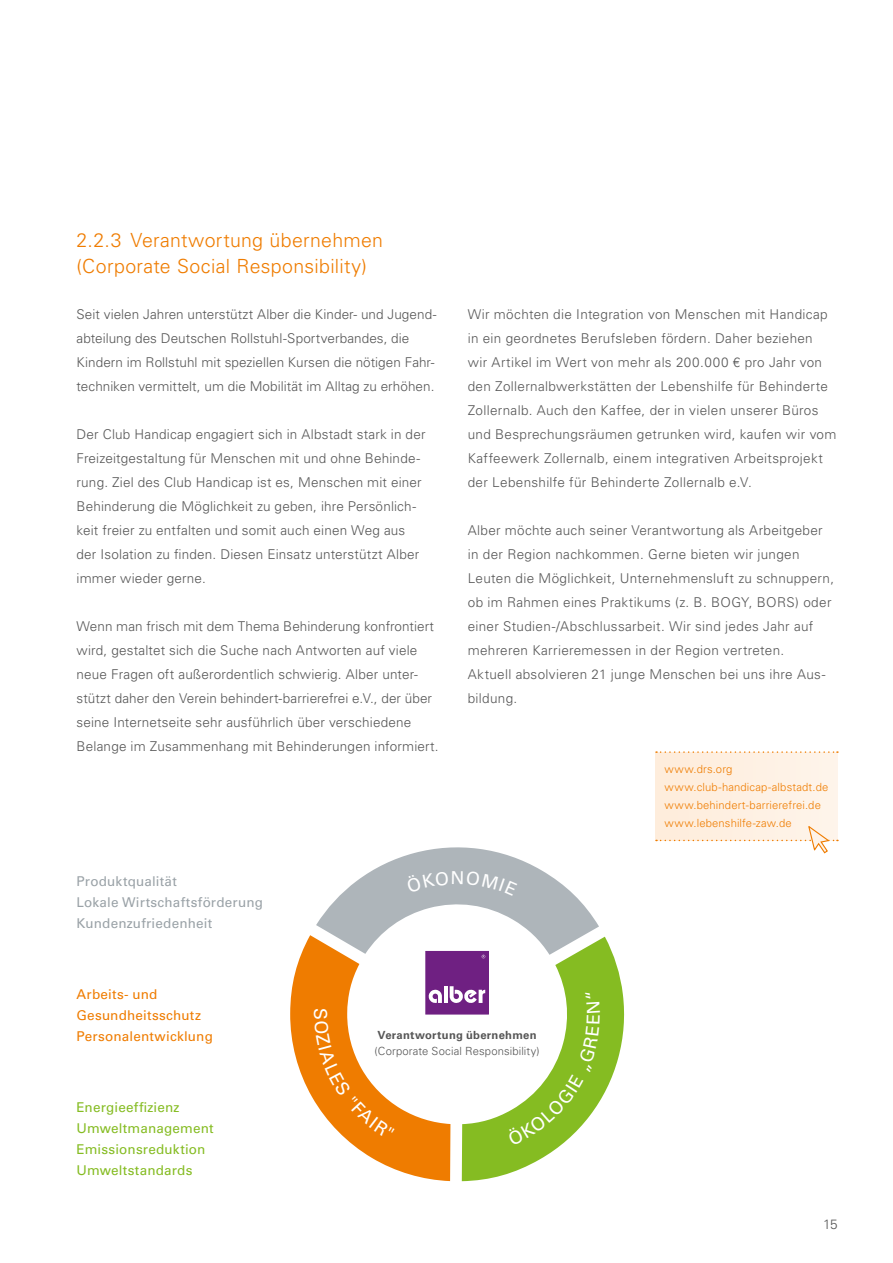
<style>
.page{position:relative;width:893px;height:1263px;background:#fff}
.page>*{position:absolute;margin:0;border:0;box-sizing:border-box;transform-origin:0 0}
.t1{font:300 19.5px/25.5px "Univers LT Std";letter-spacing:.015em;color:#ef7c00}
.t2{font:300 13.5px/24px "Univers LT Std";letter-spacing:.015em;color:#565656}
.t3{font:13.5px/21px "Univers LT Std";letter-spacing:.01em;color:#85bc22}
.t4{font:13.5px/21px "Univers LT Std";letter-spacing:.015em;color:#9aa2a7}
.t5{font:13.5px/21px "Univers LT Std";letter-spacing:.015em;color:#ef7c00}
.t6{font:300 11.25px/18px "Univers LT Std";letter-spacing:.015em;color:#ef7c00}
.t7{font:300 11.25px "Univers LT Std";letter-spacing:.015em;color:#565656}
.t8{font:700 11.25px "Univers LT Std";letter-spacing:.025em;color:#565656}
</style>
<div class="page">
<div style="left:655px;top:752px;width:183px;height:88px;background:#fef0e3"></div>
<svg style="left:656px;top:751px;width:182px;height:2px"></svg>
<svg style="left:656px;top:826px;width:182px;height:28px"></svg>
<svg style="left:290px;top:847px;width:335px;height:334px"></svg>
<h1 class="t1" style="left:77px;top:228px;width:308px">2.2.3 Verantwortung übernehmen (Corporate Social Responsibility)</h1>
<p class="t2" style="left:77px;top:303px;width:362px">Seit vielen Jahren unterstützt Alber die Kinder- und Jugend&shy;abteilung des Deutschen Rollstuhl-Sportverbandes, die Kindern im Rollstuhl mit speziellen Kursen die nötigen Fahr&shy;techniken vermittelt, um die Mobilität im Alltag zu erhöhen.</p>
<p class="t2" style="left:77px;top:423px;width:351px">Der Club Handicap engagiert sich in Albstadt stark in der Freizeitgestaltung für Menschen mit und ohne Behinde&shy;rung. Ziel des Club Handicap ist es, Menschen mit einer Behinderung die Möglichkeit zu geben, ihre Persönlich&shy;keit freier zu entfalten und somit auch einen Weg aus der Isolation zu finden. Diesen Einsatz unterstützt Alber immer wieder gerne.</p>
<p class="t2" style="left:77px;top:615px;width:364px">Wenn man frisch mit dem Thema Behinderung konfrontiert wird, gestaltet sich die Suche nach Antworten auf viele neue Fragen oft außerordentlich schwierig. Alber unter&shy;stützt daher den Verein behindert-barrierefrei e.V., der über seine Internetseite sehr ausführlich über verschiedene Belange im Zusammenhang mit Behinderungen informiert.</p>
<p class="t4" style="left:77px;top:871px;width:188px">Produktqualität<br>Lokale Wirtschaftsförderung<br>Kundenzufriedenheit</p>
<p class="t2" style="left:468px;top:303px;width:370px">Wir möchten die Integration von Menschen mit Handicap in ein geordnetes Berufsleben fördern. Daher beziehen<br>wir Artikel im Wert von mehr als 200.000 € pro Jahr von den Zollernalbwerkstätten der Lebenshilfe für Behinderte Zollernalb. Auch den Kaffee, der in vielen unserer Büros und Besprechungsräumen getrunken wird, kaufen wir vom Kaffeewerk Zollernalb, einem integrativen Arbeitsprojekt der Lebenshilfe für Behinderte Zollernalb e.V.</p>
<p class="t2" style="left:468px;top:519px;width:368px">Alber möchte auch seiner Verantwortung als Arbeitgeber in der Region nachkommen. Gerne bieten wir jungen Leuten die Möglichkeit, Unternehmensluft zu schnuppern, ob im Rahmen eines Praktikums (z. B. BOGY, BORS) oder einer Studien-/Abschlussarbeit. Wir sind jedes Jahr auf mehreren Karrieremessen in der Region vertreten.<br>Aktuell absolvieren 21 junge Menschen bei uns ihre Aus&shy;bildung.</p>
<p class="t6" style="left:665px;top:760px;width:165px">www.drs.org www.club-handicap-albstadt.de www.behindert-barrierefrei.de www.lebenshilfe-zaw.de</p>
<p class="t5" style="left:77px;top:984px;width:138px">Arbeits- und<br>Gesundheitsschutz<br>Personalentwicklung</p>
<p class="t3" style="left:77px;top:1096px;width:139px">Energieeffizienz<br>Umweltmanagement<br>Emissionsreduktion<br>Umweltstandards</p>
<p class="t8" style="left:378px;top:1029px;width:161px">Verantwortung übernehmen</p>
<p class="t7" style="left:375px;top:1044px;width:167px">(Corporate Social Responsibility)</p>
<p class="t2" style="left:823px;top:1212px;width:16px">15</p>
</div>
